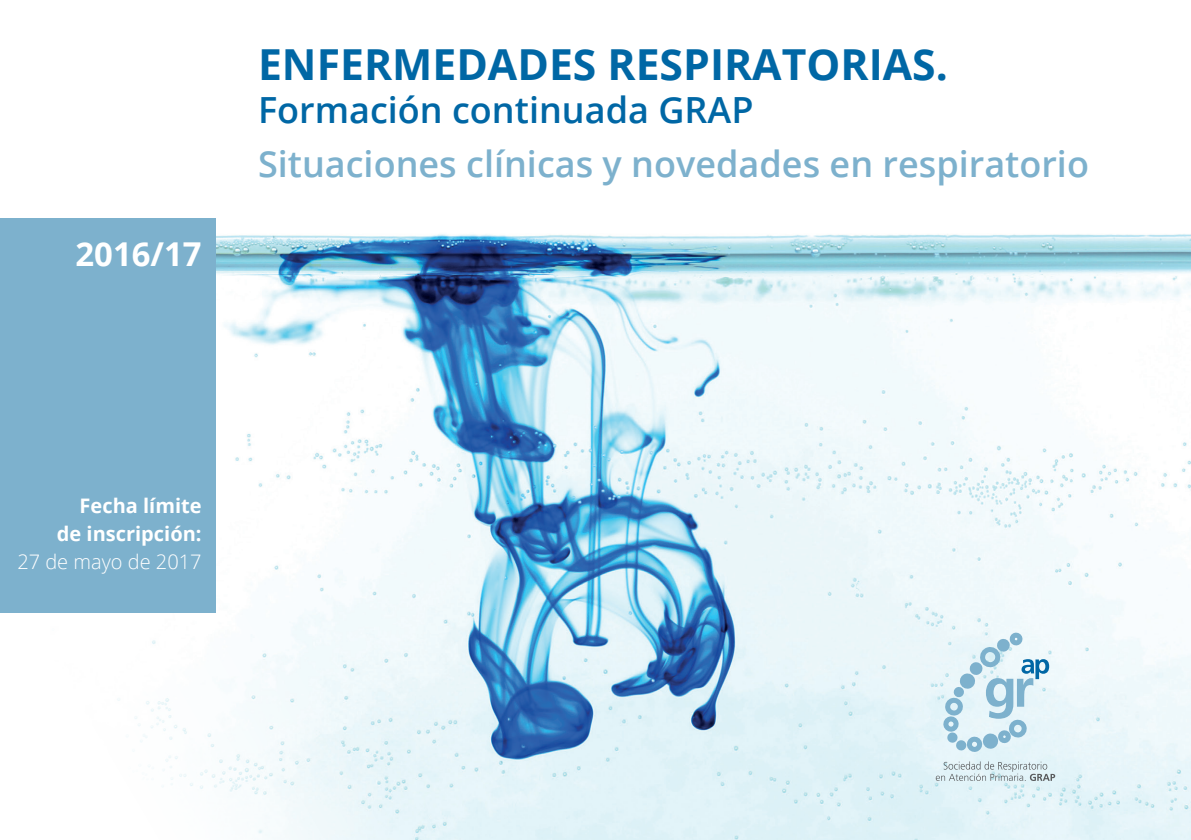
<style>
.page{position:relative;width:1191px;height:840px;background:#fff}
.page>*{position:absolute;margin:0;border:0;box-sizing:border-box;transform-origin:0 0}
.t1{font:700 42.6px "Open Sans";color:#0067a5}
.t2{font:600 36px "Open Sans";color:#7db1cd}
.t3{font:600 36px "Open Sans";color:#0067a5}
.t4{font:700 32.8px "Open Sans";color:#fff}
.t5{font:700 20px/28px "Open Sans";color:#fff;text-align:right}
.s1{font-weight:300}
</style>
<div class="page">
<img style="left:40px;top:218px;width:1151px;height:621px">
<div style="left:0;top:219px;width:215px;height:393px;background:#7db1cd"></div>
<svg style="left:935px;top:761px;width:120px;height:19px"></svg>
<div style="left:1009px;top:632px;width:13px;height:13px;border:5px solid #7db1cd;border-radius:3px"></div>
<svg style="left:941px;top:638px;width:108px;height:116px"></svg>
<p class="t4" style="left:76px;top:231px;width:128px">2016/17</p>
<p class="t1" style="left:258px;top:34px;width:691px">ENFERMEDADES RESPIRATORIAS.</p>
<p class="t3" style="left:258px;top:85px;width:497px">Formación continuada GRAP</p>
<p class="t2" style="left:258px;top:139px;width:832px">Situaciones clínicas y novedades en respiratorio</p>
<p class="t5" style="left:17px;top:491px;width:186px">Fecha límite<br>de inscripción:<br><span class="s1">27 de mayo de 2017</span></p>
</div>
